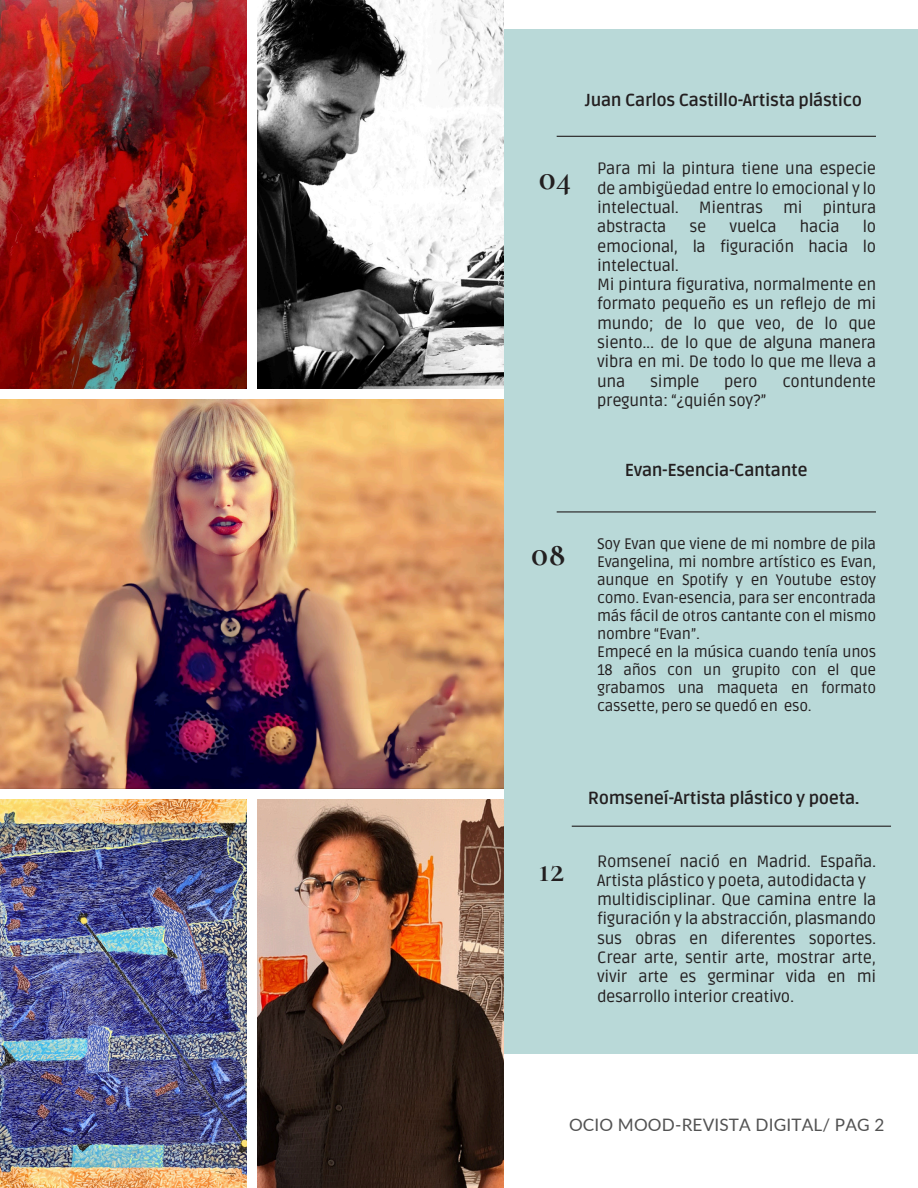
<style>
.page{position:relative;width:918px;height:1188px;background:#fff}
.page>*{position:absolute;margin:0;border:0;box-sizing:border-box;transform-origin:0 0}
.t1{font:700 31.05px "Cormorant SC";color:#231f20}
.t2{font:700 17.4px "Ruda";letter-spacing:-.02em;color:#231f20}
.t3{font:17.1px "Lato";letter-spacing:.01em;color:#525252}
.t4{font:16.35px/19.4px "Ruda";letter-spacing:-.02em;color:#231f20}
.t5{font:15.3px/18px "Ruda";letter-spacing:-.02em;color:#231f20;text-align:justify}
</style>
<div class="page">
<img style="left:0;top:0;width:246px;height:388px">
<img style="left:258px;top:0;width:246px;height:388px">
<img style="left:0;top:399px;width:504px;height:390px">
<img style="left:0;top:800px;width:246px;height:388px">
<img style="left:258px;top:800px;width:246px;height:388px">
<div style="left:504px;top:29px;width:414px;height:1025px;background:#b9d9d8"></div>
<hr style="left:557px;top:136px;width:319px;height:1px;background:#231f20">
<hr style="left:557px;top:511px;width:319px;height:1px;background:#231f20">
<hr style="left:572px;top:826px;width:319px;height:1px;background:#231f20">
<h2 class="t2" style="left:585px;top:90px;width:279px">Juan Carlos Castillo-Artista plástico</h2>
<p class="t1" style="left:539px;top:160px;width:34px">04</p>
<h3 class="t4" style="left:597px;top:160px;width:281px;text-align:justify">Para mi la pintura tiene una especie de ambigüedad entre lo emocional y lo intelectual. Mientras mi pintura abstracta</h3>
<h3 class="t4" style="left:597px;top:218px;width:281px;text-indent:266px">lo emocional, la figuración hacia lo intelectual.<br>Mi pintura figurativa, normalmente en formato pequeño es un reflejo de mi mundo; de lo que veo, de lo que siento... de lo que de alguna manera vibra en mi. De todo lo que me lleva a una</h3>
<h3 class="t4" style="left:690px;top:218px;width:19px">se</h3>
<h3 class="t4" style="left:730px;top:218px;width:49px">vuelca</h3>
<h3 class="t4" style="left:800px;top:218px;width:42px">hacia</h3>
<h3 class="t4" style="left:650px;top:372px;width:51px">simple</h3>
<h3 class="t4" style="left:724px;top:372px;width:35px">pero</h3>
<h3 class="t4" style="left:783px;top:372px;width:95px">contundente</h3>
<h3 class="t4" style="left:597px;top:391px;width:171px">pregunta: “¿quién soy?”</h3>
<p class="t1" style="left:531px;top:536px;width:37px">08</p>
<h2 class="t2" style="left:625px;top:460px;width:184px">Evan-Esencia-Cantante</h2>
<h3 class="t5" style="left:597px;top:535px;width:281px">Soy Evan que viene de mi nombre de pila Evangelina, mi nombre artístico es Evan, aunque en Spotify y en Youtube estoy como. Evan-esencia, para ser encontrada más fácil de otros cantante con el mismo nombre “Evan”.</h3>
<h1 class="t5" style="left:597px;top:643px;width:281px">Empecé en la música cuando tenía unos 18 años con un grupito con el que grabamos una maqueta en formato cassette, pero se quedó en eso.</h1>
<p class="t1" style="left:539px;top:852px;width:27px">12</p>
<h2 class="t2" style="left:588px;top:788px;width:273px">Romseneí-Artista plástico y poeta.</h2>
<p class="t4" style="left:597px;top:852px;width:281px">Romseneí nació en Madrid. España.<br>Artista plástico y poeta, autodidacta y multidisciplinar. Que camina entre la figuración y la abstracción, plasmando sus obras en diferentes soportes.<br>Crear arte, sentir arte, mostrar arte, vivir arte es germinar vida en mi desarrollo interior creativo.</p>
<p class="t3" style="left:569px;top:1114px;width:317px">OCIO MOOD-REVISTA DIGITAL/ PAG 2</p>
</div>
